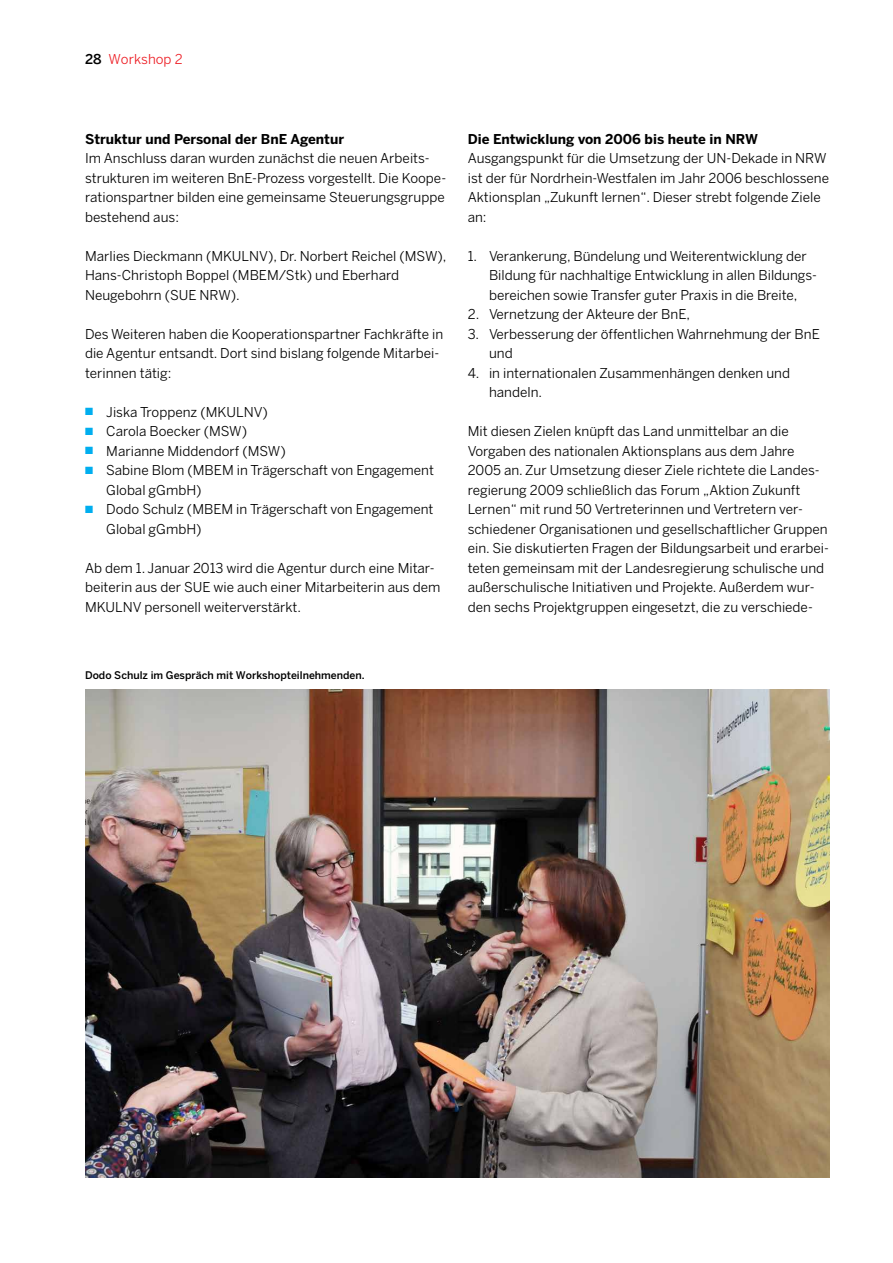
<style>
.page{position:relative;width:893px;height:1263px;background:#fff}
.page>*{position:absolute;margin:0;border:0;box-sizing:border-box;transform-origin:0 0}
.Fliesstext_Benton_Bo{font:13.5px/19.5px "Benton Sans";color:#000}
.Fliesstext_fett{font:700 13.5px "Benton Sans";color:#000}
.t1{font:13.5px "Benton Sans";color:#ed1d24}
.Bu{font:500 10.5px "Benton Sans";color:#000}
.s1{font-weight:500;color:#000}
.s2{color:#00aeef}
</style>
<div class="page">
<img style="left:85px;top:690px;width:744px;height:488px">
<p class="t1" style="left:85px;top:51px;width:99px"><span class="s1">28</span> Workshop 2</p>
<p class="Fliesstext_fett" style="left:85px;top:131px;width:261px">Struktur und Personal der BnE Agentur</p>
<p class="Fliesstext_Benton_Bo" style="left:85px;top:148px;width:363px">Im Anschluss daran wurden zunächst die neuen Arbeits&shy;strukturen im weiteren BnE-Prozess vorgestellt. Die Koope&shy;rationspartner bilden eine gemeinsame Steuerungsgruppe bestehend aus:</p>
<p class="Fliesstext_Benton_Bo" style="left:85px;top:246px;width:363px">Marlies Dieckmann (MKULNV), Dr. Norbert Reichel (MSW),<br>Hans-Christoph Boppel (MBEM/Stk) und Eberhard<br>Neugebohrn (SUE NRW).</p>
<p class="Fliesstext_Benton_Bo" style="left:85px;top:324px;width:360px">Des Weiteren haben die Kooperationspartner Fachkräfte in die Agentur entsandt. Dort sind bislang folgende Mitarbei&shy;terinnen tätig:</p>
<p class="Fliesstext_Benton_Bo" style="left:85px;top:402px;width:184px"><span class="s2">■</span> Jiska Troppenz (MKULNV)</p>
<p class="Fliesstext_Benton_Bo" style="left:85px;top:421px;width:164px"><span class="s2">■</span> Carola Boecker (MSW)</p>
<p class="Fliesstext_Benton_Bo" style="left:85px;top:441px;width:202px"><span class="s2">■</span> Marianne Middendorf (MSW)</p>
<p class="Fliesstext_Benton_Bo" style="left:106px;top:460px;width:329px;text-indent:-21px"><span class="s2">■</span> Sabine Blom (MBEM in Trägerschaft von Engagement<br>Global gGmbH)</p>
<p class="Fliesstext_Benton_Bo" style="left:106px;top:499px;width:329px;text-indent:-21px"><span class="s2">■</span> Dodo Schulz (MBEM in Trägerschaft von Engagement<br>Global gGmbH)</p>
<p class="Fliesstext_Benton_Bo" style="left:85px;top:558px;width:357px">Ab dem 1. Januar 2013 wird die Agentur durch eine Mitar&shy;beiterin aus der SUE wie auch einer Mitarbeiterin aus dem<br>MKULNV personell weiterverstärkt.</p>
<p class="Bu" style="left:85px;top:668px;width:281px">Dodo Schulz im Gespräch mit Workshopteilnehmenden.</p>
<p class="Fliesstext_fett" style="left:468px;top:131px;width:292px">Die Entwicklung von 2006 bis heute in NRW</p>
<p class="Fliesstext_Benton_Bo" style="left:468px;top:148px;width:363px">Ausgangspunkt für die Umsetzung der UN-Dekade in NRW ist der für Nordrhein-Westfalen im Jahr 2006 beschlossene Aktionsplan „Zukunft lernen“. Dieser strebt folgende Ziele an:</p>
<p class="Fliesstext_Benton_Bo" style="left:489px;top:246px;width:330px;text-indent:-21px">1. Verankerung, Bündelung und Weiterentwicklung der<br>Bildung für nachhaltige Entwicklung in allen Bildungs&shy;bereichen sowie Transfer guter Praxis in die Breite,</p>
<p class="Fliesstext_Benton_Bo" style="left:468px;top:304px;width:224px">2. Vernetzung der Akteure der BnE,</p>
<p class="Fliesstext_Benton_Bo" style="left:489px;top:324px;width:332px;text-indent:-21px">3. Verbesserung der öffentlichen Wahrnehmung der BnE und</p>
<p class="Fliesstext_Benton_Bo" style="left:489px;top:363px;width:303px;text-indent:-21px">4. in internationalen Zusammenhängen denken und handeln.</p>
<p class="Fliesstext_Benton_Bo" style="left:468px;top:421px;width:363px">Mit diesen Zielen knüpft das Land unmittelbar an die Vorgaben des nationalen Aktionsplans aus dem Jahre 2005 an. Zur Umsetzung dieser Ziele richtete die Landes&shy;regierung 2009 schließlich das Forum „Aktion Zukunft Lernen“ mit rund 50 Vertreterinnen und Vertretern ver&shy;schiedener Organisationen und gesellschaftlicher Gruppen ein. Sie diskutierten Fragen der Bildungsarbeit und erarbei&shy;teten gemeinsam mit der Landesregierung schulische und außerschulische Initiativen und Projekte. Außerdem wur&shy;den sechs Projektgruppen eingesetzt, die zu verschiede-</p>
</div>
